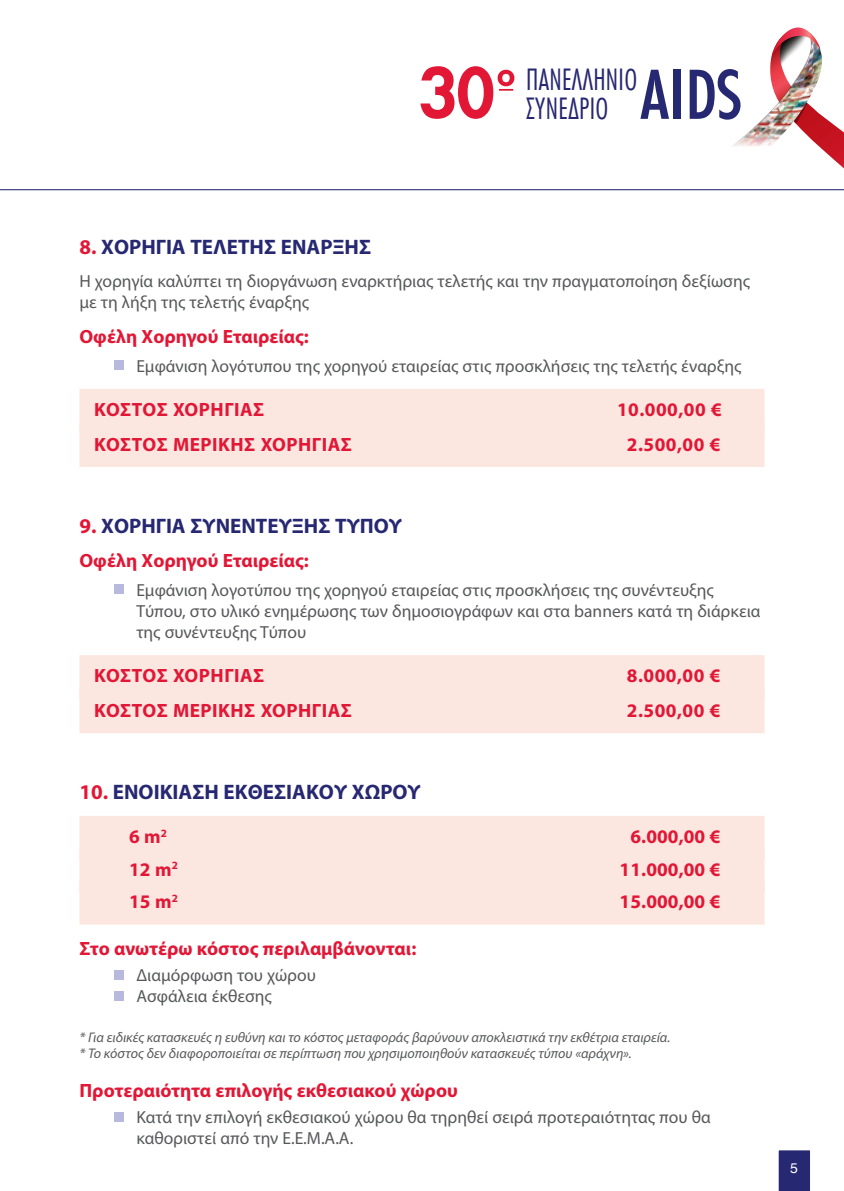
<style>
.page{position:relative;width:844px;height:1191px;background:#fff}
.page>*{position:absolute;margin:0;border:0;box-sizing:border-box;transform-origin:0 0}
.t1{font:500 condensed 73.67px "Futura Greek";color:#272872}
.t2{font:300 condensed 31.85px/28.3px "Futura Greek";letter-spacing:.01em;color:#272872}
.SubChapters{font:700 21px "Myriad Pro";color:#272872}
.Price_1{font:700 19.25px "Myriad Pro";letter-spacing:.025em;color:#e21736}
.SubSubChaper{font:700 19.25px "Myriad Pro";color:#e21736}
.BulletText{font:17.5px/21px "Myriad Pro";color:#57585a}
._9pt_Italic{font:italic 14px "Myriad Pro";color:#57585a}
.t3{font:14px "Helvetica";color:#fff}
.s1{color:#e21736}
</style>
<div class="page">
<svg style="left:778px;top:1150px;width:32px;height:41px"></svg>
<img style="left:733px;top:28px;width:110px;height:140px">
<svg style="left:420px;top:66px;width:94px;height:53px"></svg>
<hr style="left:0;top:189px;width:843px;height:1px;background:#272872">
<div style="left:79px;top:389px;width:685px;height:43px;background:#fce7e0"></div>
<div style="left:79px;top:423px;width:685px;height:44px;background:#fce7e0"></div>
<div style="left:79px;top:655px;width:685px;height:44px;background:#fce7e0"></div>
<div style="left:79px;top:689px;width:685px;height:44px;background:#fce7e0"></div>
<div style="left:79px;top:816px;width:685px;height:43px;background:#fce7e0"></div>
<div style="left:79px;top:848px;width:685px;height:44px;background:#fce7e0"></div>
<div style="left:79px;top:881px;width:685px;height:43px;background:#fce7e0"></div>
<div style="left:114px;top:360px;width:10px;height:10px;background:#b8b9dc"></div>
<div style="left:114px;top:584px;width:10px;height:10px;background:#b8b9dc"></div>
<div style="left:114px;top:969px;width:10px;height:10px;background:#b8b9dc"></div>
<div style="left:114px;top:990px;width:10px;height:10px;background:#b8b9dc"></div>
<div style="left:114px;top:1111px;width:10px;height:10px;background:#b8b9dc"></div>
<h2 class="t2" style="left:526px;top:66px;width:113px">ΠΑΝΕΛΛΗΝΙΟ<br>ΣΥΝΕΔΡΙΟ</h2>
<h1 class="t1" style="left:640px;top:55px;width:103px">AIDS</h1>
<p class="SubChapters" style="left:79px;top:233px;width:293px"><span class="s1">8.</span> ΧΟΡΗΓΙΑ ΤΕΛΕΤΗΣ ΕΝΑΡΞΗΣ</p>
<p class="BulletText" style="left:79px;top:271px;width:672px">Η χορηγία καλύπτει τη διοργάνωση εναρκτήριας τελετής και την πραγματοποίηση δεξίωσης με τη λήξη της τελετής έναρξης</p>
<p class="SubSubChaper" style="left:79px;top:324px;width:231px">Οφέλη Χορηγού Εταιρείας:</p>
<p class="BulletText" style="left:136px;top:355px;width:606px">Εμφάνιση λογότυπου της χορηγού εταιρείας στις προσκλήσεις της τελετής έναρξης</p>
<p class="Price_1" style="left:94px;top:397px;width:171px">ΚΟΣΤΟΣ ΧΟΡΗΓΙΑΣ</p>
<p class="Price_1" style="left:617px;top:397px;width:106px">10.000,00 €</p>
<p class="Price_1" style="left:94px;top:431px;width:259px">ΚΟΣΤΟΣ ΜΕΡΙΚΗΣ ΧΟΡΗΓΙΑΣ</p>
<p class="Price_1" style="left:626px;top:431px;width:95px">2.500,00 €</p>
<p class="SubChapters" style="left:79px;top:512px;width:324px"><span class="s1">9.</span> ΧΟΡΗΓΙΑ ΣΥΝΕΝΤΕΥΞΗΣ ΤΥΠΟΥ</p>
<p class="SubSubChaper" style="left:79px;top:548px;width:231px">Οφέλη Χορηγού Εταιρείας:</p>
<p class="BulletText" style="left:136px;top:579px;width:625px">Εμφάνιση λογοτύπου της χορηγού εταιρείας στις προσκλήσεις της συνέντευξης<br>Τύπου, στο υλικό ενημέρωσης των δημοσιογράφων και στα banners κατά τη διάρκεια της συνέντευξης Τύπου</p>
<p class="Price_1" style="left:94px;top:663px;width:171px">ΚΟΣΤΟΣ ΧΟΡΗΓΙΑΣ</p>
<p class="Price_1" style="left:626px;top:663px;width:95px">8.000,00 €</p>
<p class="Price_1" style="left:94px;top:698px;width:259px">ΚΟΣΤΟΣ ΜΕΡΙΚΗΣ ΧΟΡΗΓΙΑΣ</p>
<p class="Price_1" style="left:626px;top:698px;width:95px">2.500,00 €</p>
<p class="SubChapters" style="left:79px;top:778px;width:343px"><span class="s1">10.</span> ΕΝΟΙΚΙΑΣΗ ΕΚΘΕΣΙΑΚΟΥ ΧΩΡΟΥ</p>
<p class="Price_1" style="left:129px;top:824px;width:40px">6 m<sup>2</sup></p>
<p class="Price_1" style="left:630px;top:824px;width:91px">6.000,00 €</p>
<p class="Price_1" style="left:129px;top:856px;width:50px">12 m<sup>2</sup></p>
<p class="Price_1" style="left:619px;top:856px;width:102px">11.000,00 €</p>
<p class="Price_1" style="left:129px;top:889px;width:50px">15 m<sup>2</sup></p>
<p class="Price_1" style="left:619px;top:889px;width:102px">15.000,00 €</p>
<p class="SubSubChaper" style="left:79px;top:936px;width:338px">Στο ανωτέρω κόστος περιλαμβάνονται:</p>
<p class="BulletText" style="left:136px;top:964px;width:181px">Διαμόρφωση του χώρου</p>
<p class="BulletText" style="left:136px;top:985px;width:137px">Ασφάλεια έκθεσης</p>
<p class="_9pt_Italic" style="left:79px;top:1028px;width:592px">* Για ειδικές κατασκευές η ευθύνη και το κόστος μεταφοράς βαρύνουν αποκλειστικά την εκθέτρια εταιρεία.</p>
<p class="_9pt_Italic" style="left:79px;top:1044px;width:553px">* Το κόστος δεν διαφοροποιείται σε περίπτωση που χρησιμοποιηθούν κατασκευές τύπου «αράχνη».</p>
<p class="SubSubChaper" style="left:79px;top:1078px;width:380px">Προτεραιότητα επιλογής εκθεσιακού χώρου</p>
<p class="BulletText" style="left:136px;top:1106px;width:575px">Κατά την επιλογή εκθεσιακού χώρου θα τηρηθεί σειρά προτεραιότητας που θα καθοριστεί από την Ε.Ε.Μ.Α.Α.</p>
<p class="t3" style="left:789px;top:1157px;width:9px">5</p>
</div>
